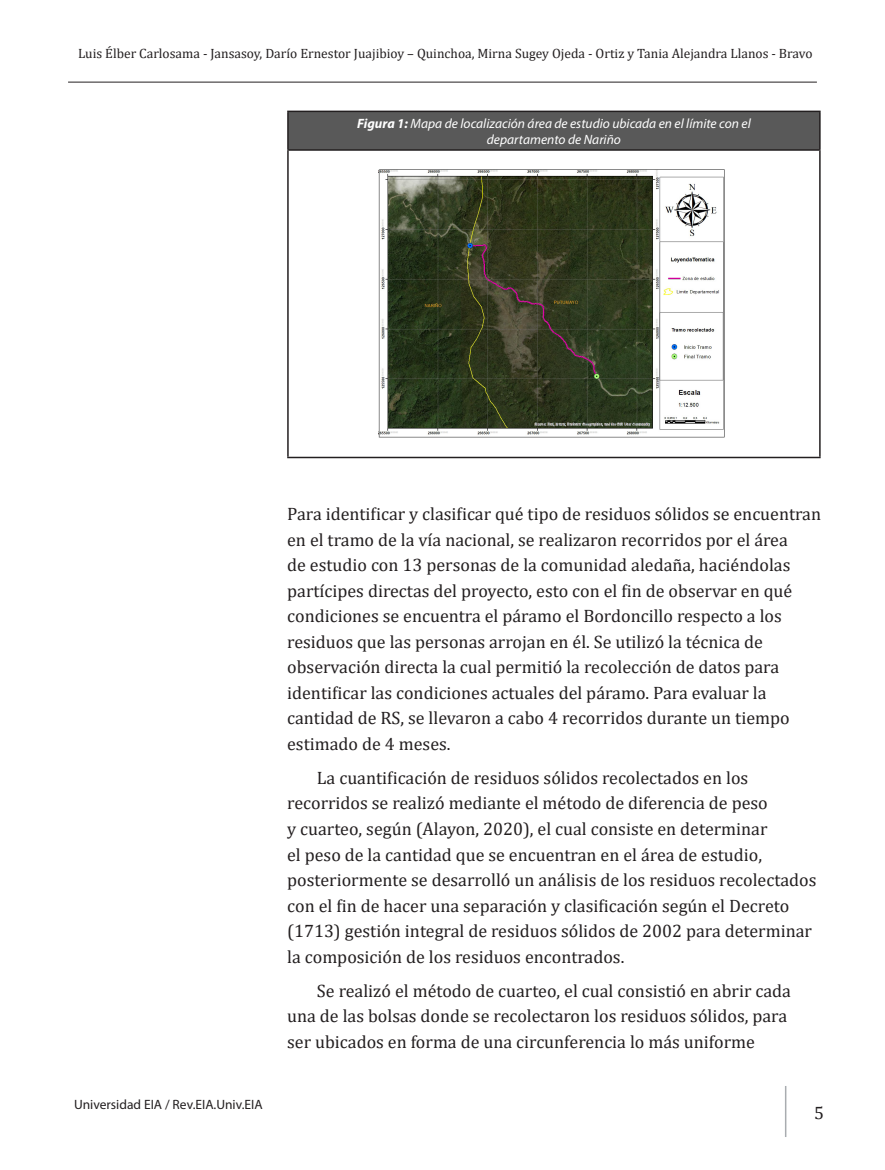
<style>
.page{position:relative;width:885px;height:1170px;background:#fff}
.page>*{position:absolute;margin:0;border:0;box-sizing:border-box;transform-origin:0 0}
.t1{font:18px/25.5px "Cambria";color:#231f20}
.t2{font:13.5px "Cambria";color:#231f20}
.t3{font:italic 13.5px/16.5px "Myriad Pro";color:#fff;text-align:center}
.t4{font:13.5px "Myriad Pro";color:#231f20}
.s1{font-weight:700}
</style>
<div class="page">
<hr style="left:68px;top:82px;width:748px;height:1px;background:#231f20">
<hr style="left:784px;top:1085px;width:2px;height:51px;background:#a9acb0">
<div style="left:288px;top:111px;width:531px;height:39px;background:#595959"></div>
<hr style="left:287px;top:111px;width:533px;height:1px;background:#231f20">
<hr style="left:287px;top:112px;width:2px;height:37px;background:#231f20">
<hr style="left:819px;top:112px;width:1px;height:37px;background:#231f20">
<hr style="left:287px;top:149px;width:533px;height:2px;background:#231f20">
<hr style="left:287px;top:151px;width:2px;height:305px;background:#231f20">
<hr style="left:819px;top:151px;width:1px;height:305px;background:#231f20">
<hr style="left:287px;top:456px;width:533px;height:2px;background:#231f20">
<img style="left:378px;top:170px;width:347px;height:267px">
<p class="t2" style="left:78px;top:45px;width:736px">Luis Élber Carlosama - Jansasoy, Darío Ernestor Juajibioy – Quinchoa, Mirna Sugey Ojeda - Ortiz y Tania Alejandra Llanos - Bravo</p>
<p class="t3" style="left:357px;top:114px;width:395px"><span class="s1">Figura 1:</span> Mapa de localización área de estudio ubicada en el límite con el departamento de Nariño</p>
<p class="t4" style="left:74px;top:1095px;width:190px">Universidad EIA / Rev.EIA.Univ.EIA</p>
<p class="t1" style="left:287px;top:501px;width:535px">Para identificar y clasificar qué tipo de residuos sólidos se encuentran en el tramo de la vía nacional, se realizaron recorridos por el área<br>de estudio con 13 personas de la comunidad aledaña, haciéndolas partícipes directas del proyecto, esto con el fin de observar en qué condiciones se encuentra el páramo el Bordoncillo respecto a los residuos que las personas arrojan en él. Se utilizó la técnica de observación directa la cual permitió la recolección de datos para identificar las condiciones actuales del páramo. Para evaluar la cantidad de RS, se llevaron a cabo 4 recorridos durante un tiempo estimado de 4 meses.</p>
<p class="t1" style="left:287px;top:765px;width:531px;text-indent:30px">La cuantificación de residuos sólidos recolectados en los recorridos se realizó mediante el método de diferencia de peso<br>y cuarteo, según (Alayon, 2020), el cual consiste en determinar<br>el peso de la cantidad que se encuentran en el área de estudio, posteriormente se desarrolló un análisis de los residuos recolectados con el fin de hacer una separación y clasificación según el Decreto (1713) gestión integral de residuos sólidos de 2002 para determinar la composición de los residuos encontrados.</p>
<p class="t1" style="left:287px;top:977px;width:505px;text-indent:30px">Se realizó el método de cuarteo, el cual consistió en abrir cada una de las bolsas donde se recolectaron los residuos sólidos, para ser ubicados en forma de una circunferencia lo más uniforme</p>
<p class="t1" style="left:813px;top:1099px;width:11px">5</p>
</div>
